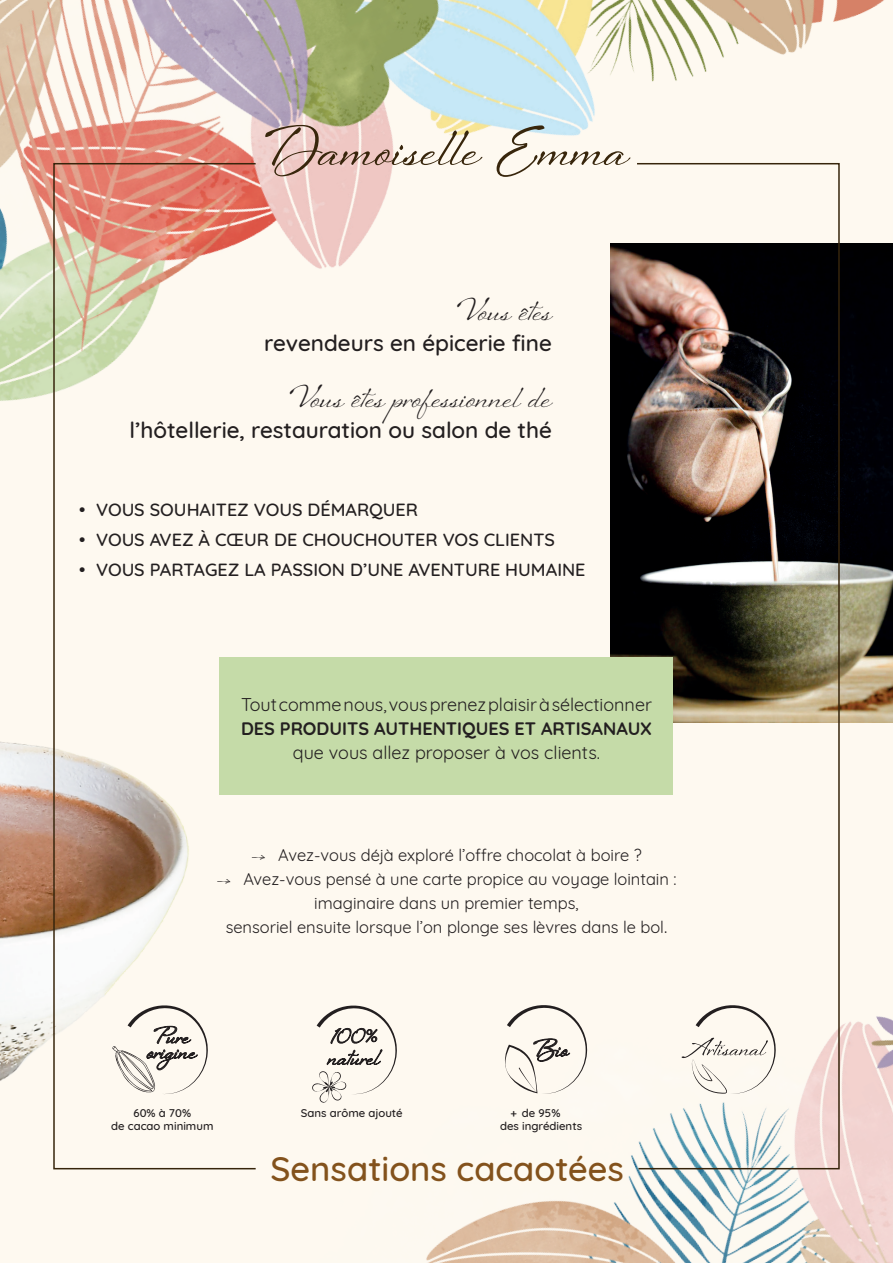
<style>
.page{position:relative;width:893px;height:1263px;background:#fef9f0}
.page>*{position:absolute;margin:0;border:0;box-sizing:border-box;transform-origin:0 0}
.t1{font:700 52.5px "Sheila";letter-spacing:.005em;color:#38260c}
.t2{font:500 34.5px "Quicksand";color:#83521c}
.t3{font:30px "Sheila";color:#231f20}
.t4{font:500 22.5px "Quicksand";color:#231f20}
.t5{font:700 22.2px "Sheila";color:#231f20}
.t6{font:500 18px "Quicksand";color:#231f20}
.t7{font:18px "Quicksand";color:#231f20}
.t8{font:700 18px "Quicksand";color:#231f20}
.t9{font:16.5px/24px "Quicksand";color:#231f20;text-align:center}
.t10{font:500 11.4px/12.6px "Quicksand";color:#231f20;text-align:center}
.s1{font-family:"Adore You"}
.s2{font-size:18px}
</style>
<div class="page">
<img style="left:0;top:688px;width:220px;height:393px">
<img style="left:610px;top:624px;width:283px;height:98px">
<img style="left:0;top:0;width:893px;height:624px">
<img style="left:1px;top:773px;width:892px;height:490px">
<div style="left:53px;top:163px;width:203px;height:1006px;border:2px solid #37250c"></div>
<img style="left:635px;top:162px;width:205px;height:1008px">
<svg style="left:110px;top:999px;width:99px;height:95px"></svg>
<svg style="left:312px;top:999px;width:86px;height:104px"></svg>
<svg style="left:504px;top:999px;width:84px;height:95px"></svg>
<svg style="left:682px;top:999px;width:95px;height:95px"></svg>
<div style="left:220px;top:657px;width:453px;height:137px;background:#c5dba8"></div>
<h1 class="t1" style="left:265px;top:116px;width:365px">Damoiselle Emma</h1>
<h3 class="t3" style="left:457px;top:292px;width:99px">Vous êtes</h3>
<h3 class="t4" style="left:264px;top:325px;width:289px">revendeurs en épicerie fine</h3>
<h3 class="t3" style="left:290px;top:379px;width:264px">Vous êtes professionnel de</h3>
<h3 class="t4" style="left:129px;top:412px;width:424px">l’hôtellerie, restauration ou salon de thé</h3>
<p class="t6" style="left:79px;top:495px;width:341px">• VOUS SOUHAITEZ VOUS DÉMARQUER</p>
<p class="t6" style="left:79px;top:525px;width:477px">• VOUS AVEZ À CŒUR DE CHOUCHOUTER VOS CLIENTS</p>
<p class="t6" style="left:79px;top:555px;width:508px">• VOUS PARTAGEZ LA PASSION D’UNE AVENTURE HUMAINE</p>
<p class="t7" style="left:241px;top:690px;width:412px">Tout comme nous, vous prenez plaisir à sélectionner</p>
<p class="t8" style="left:241px;top:713px;width:412px">DES PRODUITS AUTHENTIQUES ET ARTISANAUX</p>
<p class="t7" style="left:293px;top:738px;width:309px">que vous allez proposer à vos clients.</p>
<p class="t9" style="left:251px;top:842px;width:392px"><span class="s1">→</span> Avez-vous déjà exploré l’offre chocolat à boire ?</p>
<p class="t9" style="left:216px;top:866px;width:462px"><span class="s1">→</span> Avez-vous pensé à une carte propice au voyage lointain : imaginaire dans un premier temps,<br>sensoriel ensuite lorsque l’on plonge ses lèvres dans le bol<span class="s2">.</span></p>
<h3 class="t5" style="left:154px;top:1022px;width:37px">Pure</h3>
<h3 class="t5" style="left:147px;top:1037px;width:51px">origine</h3>
<p class="t10" style="left:111px;top:1106px;width:104px">60% à 70%<br>de cacao minimum</p>
<p class="t10" style="left:301px;top:1106px;width:103px">Sans arôme ajouté</p>
<p class="t10" style="left:500px;top:1106px;width:84px;text-align:left;text-indent:10px">+ de 95%<br>des ingrédients</p>
<h2 class="t2" style="left:270px;top:1140px;width:355px">Sensations cacaotées</h2>
</div>
